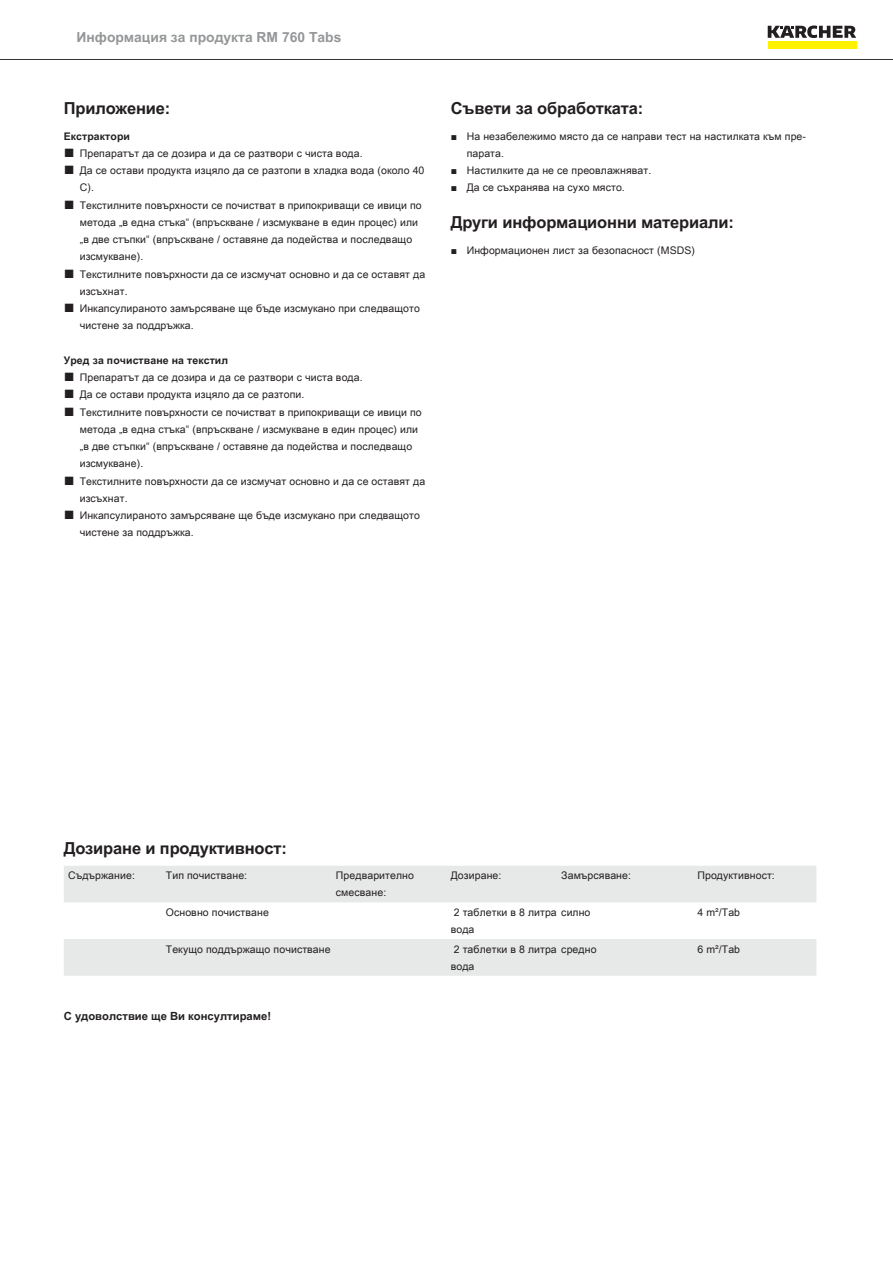
<style>
.page{position:relative;width:893px;height:1263px;background:#fff}
.page>*{position:absolute;margin:0;border:0;box-sizing:border-box;transform-origin:0 0}
.t1{font:700 16.5px "Arial Unicode MS";letter-spacing:-.01em;color:#231f20}
.t2{font:700 13.8px "Arial Unicode MS";color:#949698}
.t3{font:700 11.25px "Arial Unicode MS";color:#231f20}
.t4{font:10.5px/17.2px "Arial Unicode MS";letter-spacing:.01em;color:#231f20}
.t5{font:700 10.5px "Arial Unicode MS";letter-spacing:.01em;color:#231f20}
.s1{font-family:"Arial";font-size:18px}
.s2{font-family:"Arial"}
</style>
<div class="page">
<hr style="left:0;top:59px;width:893px;height:1px;background:#231f20">
<div style="left:768px;top:42px;width:88px;height:7px;background:#fff200"></div>
<svg style="left:768px;top:26px;width:88px;height:12px"></svg>
<svg style="left:64px;top:866px;width:752px;height:110px;fill:#e7e8e8"></svg>
<h2 class="t2" style="left:77px;top:27px;width:266px">Информация за продукта RM 760 Tabs</h2>
<h1 class="t1" style="left:64px;top:96px;width:108px">Приложение:</h1>
<p class="t5" style="left:64px;top:128px;width:68px">Екстрактори</p>
<p class="t4" style="left:64px;top:144px;width:300px"><span class="s1">■</span> Препаратът да се дозира и да се разтвори с чиста вода.</p>
<p class="t4" style="left:80px;top:162px;width:346px;text-indent:-16px"><span class="s1">■</span> Да се остави продукта изцяло да се разтопи в хладка вода (около 40<br>C).</p>
<p class="t4" style="left:80px;top:196px;width:343px;text-indent:-16px"><span class="s1">■</span> Текстилните повърхности се почистват в припокриващи се ивици по метода „в една стъка“ (впръскване / изсмукване в един процес) или „в две стъпки“ (впръскване / оставяне да подейства и последващо изсмукване).</p>
<p class="t4" style="left:80px;top:265px;width:347px;text-indent:-16px"><span class="s1">■</span> Текстилните повърхности да се изсмучат основно и да се оставят да изсъхнат.</p>
<p class="t4" style="left:80px;top:300px;width:342px;text-indent:-16px"><span class="s1">■</span> Инкапсулираното замърсяване ще бъде изсмукано при следващото чистене за поддръжка.</p>
<p class="t5" style="left:64px;top:352px;width:166px">Уред за почистване на текстил</p>
<p class="t4" style="left:64px;top:369px;width:300px"><span class="s1">■</span> Препаратът да се дозира и да се разтвори с чиста вода.</p>
<p class="t4" style="left:64px;top:386px;width:242px"><span class="s1">■</span> Да се остави продукта изцяло да се разтопи.</p>
<p class="t4" style="left:80px;top:403px;width:343px;text-indent:-16px"><span class="s1">■</span> Текстилните повърхности се почистват в припокриващи се ивици по метода „в една стъка“ (впръскване / изсмукване в един процес) или „в две стъпки“ (впръскване / оставяне да подейства и последващо изсмукване).</p>
<p class="t4" style="left:80px;top:472px;width:347px;text-indent:-16px"><span class="s1">■</span> Текстилните повърхности да се изсмучат основно и да се оставят да изсъхнат.</p>
<p class="t4" style="left:80px;top:507px;width:342px;text-indent:-16px"><span class="s1">■</span> Инкапсулираното замърсяване ще бъде изсмукано при следващото чистене за поддръжка.</p>
<h1 class="t1" style="left:451px;top:96px;width:194px">Съвети за обработката:</h1>
<p class="t4" style="left:467px;top:127px;width:341px;text-indent:-16px"><span class="s2">■</span> На незабележимо място да се направи тест на настилката към пре&shy;парата.</p>
<p class="t4" style="left:451px;top:162px;width:202px"><span class="s2">■</span> Настилките да не се преовлажняват.</p>
<p class="t4" style="left:451px;top:179px;width:176px"><span class="s2">■</span> Да се съхранява на сухо място.</p>
<h1 class="t1" style="left:451px;top:210px;width:285px">Други информационни материали:</h1>
<p class="t4" style="left:451px;top:242px;width:246px"><span class="s2">■</span> Информационен лист за безопасност (MSDS)</p>
<h1 class="t1" style="left:64px;top:836px;width:225px">Дозиране и продуктивност:</h1>
<p class="t4" style="left:68px;top:867px;width:68px">Съдържание:</p>
<p class="t4" style="left:166px;top:867px;width:83px">Тип почистване:</p>
<p class="t4" style="left:336px;top:867px;width:80px">Предварително смесване:</p>
<p class="t4" style="left:451px;top:867px;width:52px">Дозиране:</p>
<p class="t4" style="left:561px;top:867px;width:71px">Замърсяване:</p>
<p class="t4" style="left:697px;top:867px;width:79px">Продуктивност:</p>
<p class="t4" style="left:166px;top:903px;width:105px">Основно почистване</p>
<p class="t4" style="left:451px;top:903px;width:141px">2 таблетки в 8 литра силно вода</p>
<p class="t4" style="left:697px;top:903px;width:44px">4 m²/Tab</p>
<p class="t4" style="left:166px;top:940px;width:166px">Текущо поддържащо почистване</p>
<p class="t4" style="left:451px;top:940px;width:147px">2 таблетки в 8 литра средно вода</p>
<p class="t4" style="left:697px;top:940px;width:44px">6 m²/Tab</p>
<p class="t3" style="left:64px;top:1008px;width:209px">С удоволствие ще Ви консултираме!</p>
</div>
